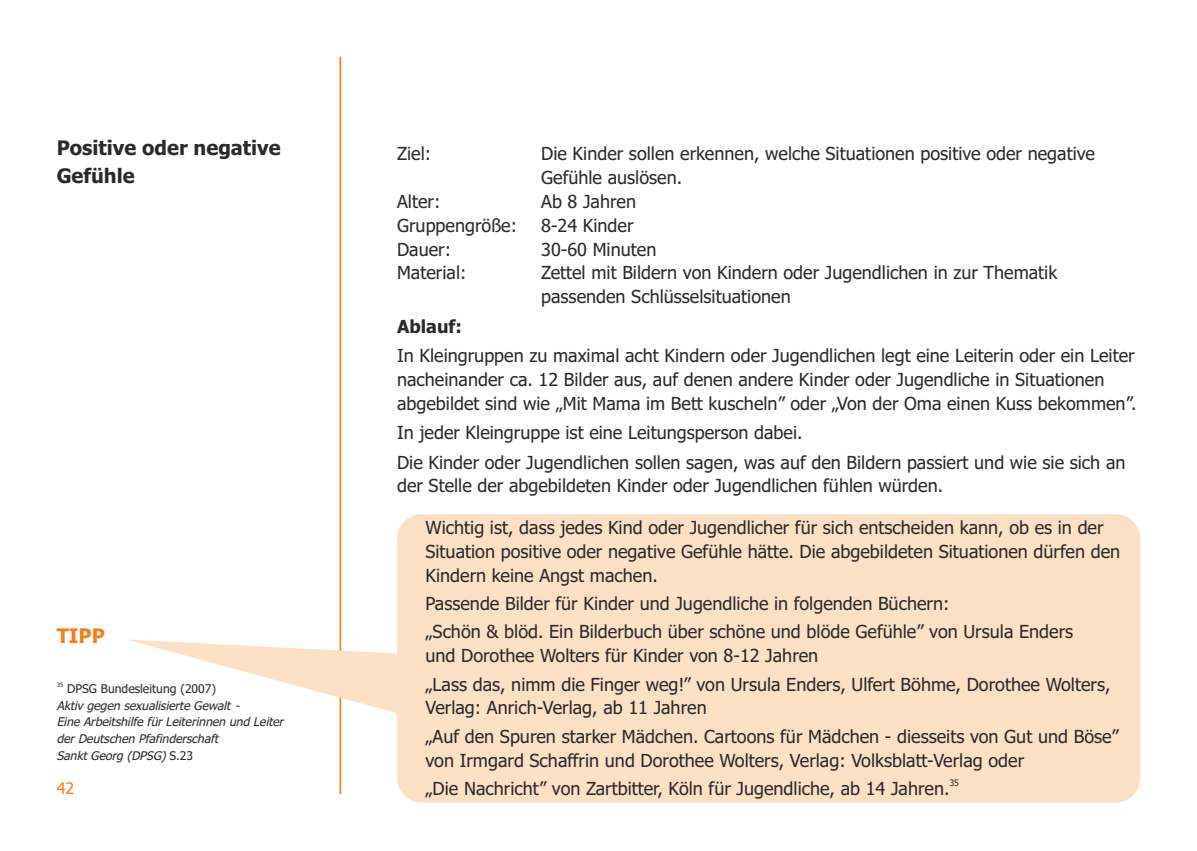
<style>
.page{position:relative;width:1197px;height:851px;background:#fff}
.page>*{position:absolute;margin:0;border:0;box-sizing:border-box;transform-origin:0 0}
.t1{font:700 20px/27.8px "Tahoma";color:#2b2929}
.t2{font:700 20px "Tahoma";color:#f0801a}
.t3{font:18px/23.8px "Tahoma";color:#2b2929}
.t4{font:700 18px "Tahoma";color:#2b2929}
.t5{font:16px "Tahoma";color:#f0801a}
.t6{font:italic 12px/16.6px "Tahoma Faux";color:#2b2929}
.t7{font:12px "Tahoma";color:#2b2929}
.t8{font:9px "Tahoma";color:#2b2929}
.t9{font:6px "Tahoma";color:#2b2929}
.s1{font-family:"Tahoma";font-style:normal}
</style>
<div class="page">
<hr style="left:339px;top:57px;width:2px;height:737px;background:#f0801a">
<svg style="left:127px;top:639px;width:270px;height:75px"></svg>
<div style="left:397px;top:514px;width:743px;height:288px;background:#fce0c4;border-radius:24px"></div>
<p class="t1" style="left:57px;top:135px;width:225px">Positive oder negative<br>Gefühle</p>
<p class="t2" style="left:57px;top:627px;width:50px">TIPP</p>
<p class="t9" style="left:57px;top:682px;width:8px">35</p>
<p class="t7" style="left:67px;top:683px;width:150px">DPSG Bundesleitung (2007)</p>
<p class="t6" style="left:57px;top:697px;width:228px">Aktiv gegen sexualisierte Gewalt -<br>Eine Arbeitshilfe für Leiterinnen und Leiter der Deutschen Pfafinderschaft<br>Sankt Georg (DPSG) <span class="s1">S.23</span></p>
<p class="t5" style="left:57px;top:781px;width:19px">42</p>
<p class="t3" style="left:397px;top:143px;width:36px">Ziel:</p>
<p class="t3" style="left:541px;top:143px;width:555px">Die Kinder sollen erkennen, welche Situationen positive oder negative<br>Gefühle auslösen.</p>
<p class="t3" style="left:397px;top:191px;width:45px">Alter:</p>
<p class="t3" style="left:541px;top:191px;width:96px">Ab 8 Jahren</p>
<p class="t3" style="left:397px;top:215px;width:121px">Gruppengröße:</p>
<p class="t3" style="left:541px;top:215px;width:94px">8-24 Kinder</p>
<p class="t3" style="left:397px;top:238px;width:56px">Dauer:</p>
<p class="t3" style="left:541px;top:238px;width:117px">30-60 Minuten</p>
<p class="t3" style="left:397px;top:262px;width:71px">Material:</p>
<p class="t3" style="left:541px;top:262px;width:517px">Zettel mit Bildern von Kindern oder Jugendlichen in zur Thematik passenden Schlüsselsituationen</p>
<p class="t4" style="left:397px;top:319px;width:66px">Ablauf:</p>
<p class="t3" style="left:397px;top:345px;width:741px">In Kleingruppen zu maximal acht Kindern oder Jugendlichen legt eine Leiterin oder ein Leiter nacheinander ca. 12 Bilder aus, auf denen andere Kinder oder Jugendliche in Situationen abgebildet sind wie „Mit Mama im Bett kuscheln” oder „Von der Oma einen Kuss bekommen”.</p>
<p class="t3" style="left:397px;top:419px;width:729px;line-height:29.4px">In jeder Kleingruppe ist eine Leitungsperson dabei.<br>Die Kinder oder Jugendlichen sollen sagen, was auf den Bildern passiert und wie sie sich an</p>
<p class="t3" style="left:397px;top:475px;width:547px">der Stelle der abgebildeten Kinder oder Jugendlichen fühlen würden.</p>
<p class="t3" style="left:425px;top:517px;width:696px">Wichtig ist, dass jedes Kind oder Jugendlicher für sich entscheiden kann, ob es in der<br>Situation positive oder negative Gefühle hätte. Die abgebildeten Situationen dürfen den<br>Kindern keine Angst machen.</p>
<p class="t3" style="left:425px;top:591px;width:649px;line-height:28.2px">Passende Bilder für Kinder und Jugendliche in folgenden Büchern:<br>„Schön &amp; blöd. Ein Bilderbuch über schöne und blöde Gefühle” von Ursula Enders</p>
<p class="t3" style="left:425px;top:643px;width:686px;line-height:28.2px">und Dorothee Wolters für Kinder von 8-12 Jahren<br>„Lass das, nimm die Finger weg!” von Ursula Enders, Ulfert Böhme, Dorothee Wolters,</p>
<p class="t3" style="left:425px;top:695px;width:694px;line-height:28.2px">Verlag: Anrich-Verlag, ab 11 Jahren<br>„Auf den Spuren starker Mädchen. Cartoons für Mädchen - diesseits von Gut und Böse”</p>
<p class="t3" style="left:425px;top:749px;width:600px">von Irmgard Schaffrin und Dorothee Wolters, Verlag: Volksblatt-Verlag oder</p>
<p class="t8" style="left:949px;top:778px;width:11px">35</p>
<p class="t3" style="left:425px;top:777px;width:525px">„Die Nachricht” von Zartbitter, Köln für Jugendliche, ab 14 Jahren.</p>
</div>
